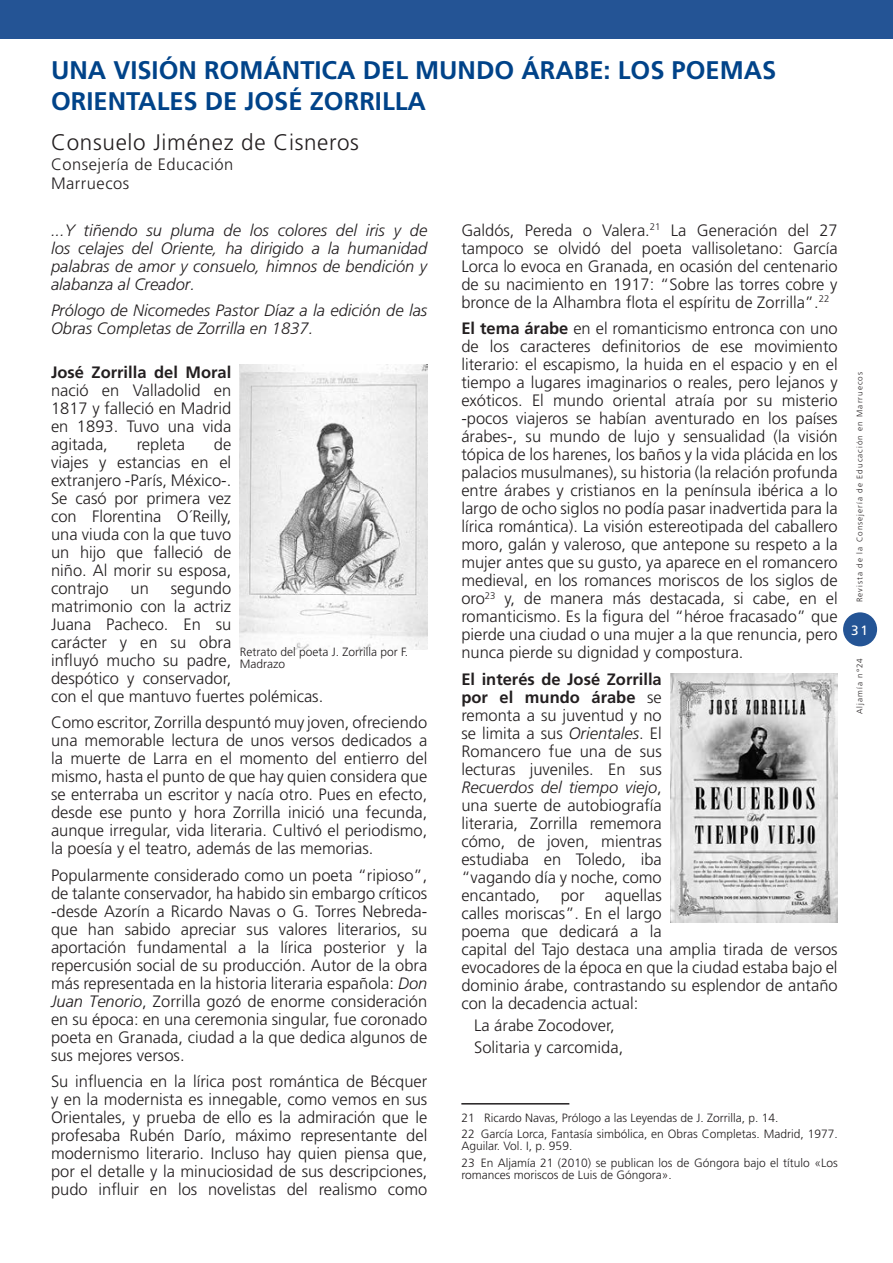
<style>
.page{position:relative;width:893px;height:1263px;background:#fff}
.page>*{position:absolute;margin:0;border:0;box-sizing:border-box;transform-origin:0 0}
.T1{font:700 25.5px/30.6px "Frutiger";color:#004389}
.t1auteur{font:300 22.5px "Frutiger";letter-spacing:.03em;color:#231f20}
.n00{font:300 16.5px/18px "Frutiger";color:#231f20;text-align:justify}
.n00-2{font:italic 300 16.5px/18px "Frutiger";color:#231f20;text-align:justify}
.n00_vers{font:300 16.5px "Frutiger";color:#231f20}
.t1titre{font:300 16.5px "Frutiger";letter-spacing:.03em;color:#231f20}
.t1{font:13.5px "Frutiger";color:#fff}
.note{font:300 12px/12px "Frutiger";color:#231f20}
.t2{font:300 8.1px "Frutiger";letter-spacing:.13em;color:#231f20}
.s1{font-weight:700}
.s2{font-style:italic}
</style>
<div class="page">
<div style="left:0;top:0;width:893px;height:38px;background:#245495"></div>
<hr style="left:461px;top:1103px;width:108px;height:1px;background:#231f20">
<img style="left:240px;top:364px;width:187px;height:285px">
<img style="left:670px;top:673px;width:168px;height:250px">
<div style="left:843px;top:612px;width:34px;height:34px;background:#245495;border-radius:50%"></div>
<p class="T1" style="left:51px;top:55px;width:727px">UNA VISIÓN ROMÁNTICA DEL MUNDO ÁRABE: LOS POEMAS<br>ORIENTALES DE JOSÉ ZORRILLA</p>
<p class="t1auteur" style="left:51px;top:129px;width:309px">Consuelo Jiménez de Cisneros</p>
<p class="t1titre" style="left:51px;top:154px;width:184px">Consejería de Educación</p>
<p class="t1titre" style="left:51px;top:174px;width:80px">Marruecos</p>
<p class="n00-2" style="left:51px;top:221px;width:378px">...Y tiñendo su pluma de los colores del iris y de los celajes del Oriente, ha dirigido a la humanidad palabras de amor y consuelo, himnos de bendición y alabanza al Creador.</p>
<p class="n00-2" style="left:51px;top:301px;width:378px">Prólogo de Nicomedes Pastor Díaz a la edición de las<br>Obras Completas de Zorrilla en 1837.</p>
<p class="n00" style="left:51px;top:363px;width:182px"><span class="s1">José Zorrilla del Moral </span>nació en Valladolid en 1817 y falleció en Madrid en 1893. Tuvo una vida agitada,</p>
<p class="n00" style="left:461px;top:221px;width:378px">Galdós, Pereda o Valera.<sup>21</sup> La Generación del 27 tampoco se olvidó del poeta vallisoletano: García Lorca lo evoca en Granada, en ocasión del centenario de su nacimiento en 1917: “Sobre las torres cobre y bronce de la Alhambra flota el espíritu de Zorrilla”.<sup>22</sup></p>
<p class="n00" style="left:461px;top:319px;width:378px"><span class="s1">El tema árabe</span> en el romanticismo entronca con uno de los caracteres definitorios de ese movimiento literario: el escapismo, la huida en el espacio y en el tiempo a lugares imaginarios o reales, pero lejanos y exóticos. El mundo oriental atraía por su misterio -pocos viajeros se habían aventurado en los países árabes-, su mundo de lujo y sensualidad (la visión tópica de los harenes, los baños y la vida plácida en los palacios musulmanes), su historia (la relación profunda entre árabes y cristianos en la península ibérica a lo largo de ocho siglos no podía pasar inadvertida para la lírica romántica). La visión estereotipada del caballero moro, galán y valeroso, que antepone su respeto a la mujer antes que su gusto, ya aparece en el romancero medieval, en los romances moriscos de los siglos de oro<sup>23</sup> y, de manera más destacada, si cabe, en el romanticismo. Es la figura del “héroe fracasado” que pierde una ciudad o una mujer a la que renuncia, pero nunca pierde su dignidad y compostura.</p>
<p class="n00" style="left:461px;top:670px;width:378px;text-align:left"><span class="s1">El interés de José Zorrilla<br>por el mundo árabe</span> se<br>remonta a su juventud y no<br>se limita a sus <span class="s2">Orientales</span>. El<br>Romancero fue una de sus<br>lecturas juveniles. En sus<br><span class="s2">Recuerdos del tiempo viejo</span>,<br>una suerte de autobiografía<br>literaria, Zorrilla rememora<br>cómo, de joven, mientras<br>estudiaba en Toledo, iba<br>“vagando día y noche, como<br>encantado, por aquellas<br>calles moriscas”. En el largo<br>poema que dedicará a la<br>capital del Tajo destaca una amplia tirada de versos evocadores de la época en que la ciudad estaba bajo el dominio árabe, contrastando su esplendor de antaño con la decadencia actual:</p>
<p class="n00_vers" style="left:474px;top:1016px;width:142px">La árabe Zocodover,</p>
<p class="n00_vers" style="left:474px;top:1038px;width:151px">Solitaria y carcomida,</p>
<p class="n00" style="left:51px;top:435px;width:182px;text-indent:163px">de viajes y estancias en el extranjero -París, México-.<br>Se casó por primera vez con Florentina O´Reilly, una viuda con la que tuvo un hijo que falleció de niño. Al morir su esposa, contrajo</p>
<p class="n00" style="left:137px;top:435px;width:50px">repleta</p>
<p class="n00" style="left:51px;top:579px;width:274px;text-align:left;text-indent:120px">segundo<br>matrimonio con la actriz<br>Juana Pacheco. En su<br>carácter y en su obra<br>influyó mucho su padre,<br>despótico y conservador,<br>con el que mantuvo fuertes polémicas.</p>
<p class="n00" style="left:51px;top:713px;width:378px">Como escritor, Zorrilla despuntó muy joven, ofreciendo una memorable lectura de unos versos dedicados a la muerte de Larra en el momento del entierro del mismo, hasta el punto de que hay quien considera que se enterraba un escritor y nacía otro. Pues en efecto, desde ese punto y hora Zorrilla inició una fecunda, aunque irregular, vida literaria. Cultivó el periodismo, la poesía y el teatro, además de las memorias.</p>
<p class="n00" style="left:51px;top:866px;width:378px">Popularmente considerado como un poeta “ripioso”, de talante conservador, ha habido sin embargo críticos -desde Azorín a Ricardo Navas o G. Torres Nebreda&shy;que han sabido apreciar sus valores literarios, su aportación fundamental a la lírica posterior y la repercusión social de su producción. Autor de la obra más representada en la historia literaria española: <span class="s2">Don Juan Tenorio</span>, Zorrilla gozó de enorme consideración en su época: en una ceremonia singular, fue coronado poeta en Granada, ciudad a la que dedica algunos de sus mejores versos.</p>
<p class="n00" style="left:51px;top:1072px;width:378px">Su influencia en la lírica post romántica de Bécquer y en la modernista es innegable, como vemos en sus Orientales, y prueba de ello es la admiración que le profesaba Rubén Darío, máximo representante del modernismo literario. Incluso hay quien piensa que, por el detalle y la minuciosidad de sus descripciones, pudo influir en los novelistas del realismo como</p>
<p class="n00" style="left:131px;top:579px;width:20px">un</p>
<p class="note" style="left:240px;top:646px;width:170px">Retrato del poeta J. Zorrilla por F.<br>Madrazo</p>
<p class="note" style="left:461px;top:1112px;width:319px">21 Ricardo Navas, Prólogo a las Leyendas de J. Zorrilla, p. 14.</p>
<p class="note" style="left:461px;top:1128px;width:378px">22 García Lorca, Fantasía simbólica, en Obras Completas. Madrid, 1977.<br>Aguilar. Vol. I, p. 959.</p>
<p class="note" style="left:461px;top:1156px;width:378px">23 En Aljamía 21 (2010) se publican los de Góngora bajo el título «Los romances moriscos de Luis de Góngora».</p>
<p class="t2" style="left:855px;top:602px;width:232px;rotate:-90deg">Revista de la Consejería de Educación en Marruecos</p>
<p class="t1" style="left:851px;top:622px;width:18px">31</p>
<p class="t2" style="left:855px;top:714px;width:58px;rotate:-90deg">Aljamía n°24</p>
</div>
